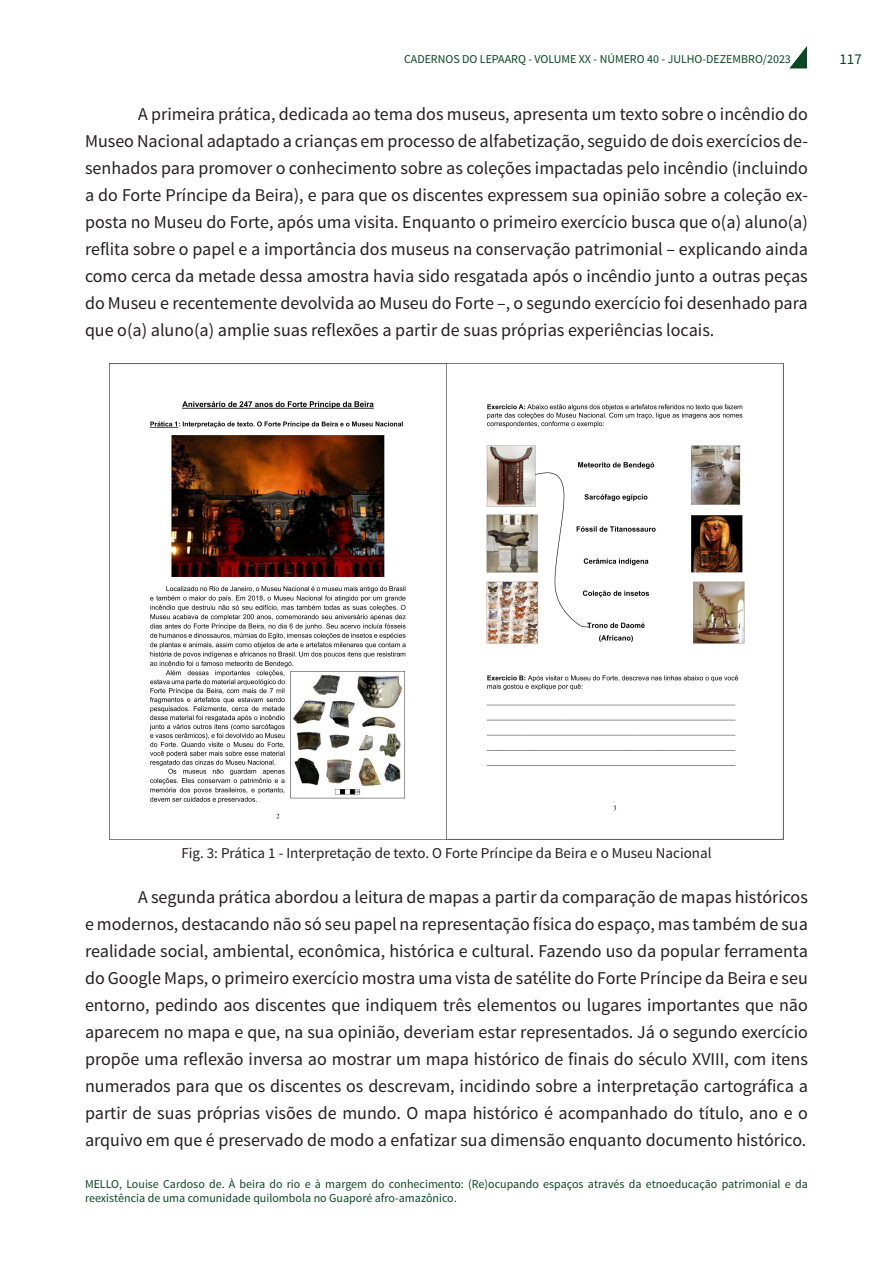
<style>
.page{position:relative;width:893px;height:1263px;background:#fff}
.page>*{position:absolute;margin:0;border:0;box-sizing:border-box;transform-origin:0 0}
.t1{font:18px/27px "Source Sans Pro";color:#231f20;text-align:justify}
.t2{font:15px "Source Sans Pro";color:#231f20}
.t3{font:15px "Source Sans Pro";color:#0a4824}
.t4{font:12px/14.4px "Source Sans Pro";color:#0a4824}
</style>
<div class="page">
<svg style="left:789px;top:46px;width:18px;height:22px"></svg>
<img style="left:110px;top:363px;width:673px;height:477px">
<p class="t4" style="left:404px;top:52px;width:388px">CADERNOS DO LEPAARQ - VOLUME XX - NÚMERO 40 - JULHO-DEZEMBRO/2023</p>
<p class="t3" style="left:839px;top:50px;width:24px">117</p>
<p class="t1" style="left:85px;top:101px;width:724px;text-indent:53px">A primeira prática, dedicada ao tema dos museus, apresenta um texto sobre o incêndio do Museo Nacional adaptado a crianças em processo de alfabetização, seguido de dois exercícios de&shy;senhados para promover o conhecimento sobre as coleções impactadas pelo incêndio (incluindo a do Forte Príncipe da Beira), e para que os discentes expressem sua opinião sobre a coleção ex&shy;posta no Museu do Forte, após uma visita. Enquanto o primeiro exercício busca que o(a) aluno(a) reflita sobre o papel e a importância dos museus na conservação patrimonial – explicando ainda como cerca da metade dessa amostra havia sido resgatada após o incêndio junto a outras peças do Museu e recentemente devolvida ao Museu do Forte –, o segundo exercício foi desenhado para que o(a) aluno(a) amplie suas reflexões a partir de suas próprias experiências locais.</p>
<p class="t2" style="left:181px;top:844px;width:532px">Fig. 3: Prática 1 - Interpretação de texto. O Forte Príncipe da Beira e o Museu Nacional</p>
<p class="t1" style="left:85px;top:884px;width:724px;text-indent:53px">A segunda prática abordou a leitura de mapas a partir da comparação de mapas históricos e modernos, destacando não só seu papel na representação física do espaço, mas também de sua realidade social, ambiental, econômica, histórica e cultural. Fazendo uso da popular ferramenta do Google Maps, o primeiro exercício mostra uma vista de satélite do Forte Príncipe da Beira e seu entorno, pedindo aos discentes que indiquem três elementos ou lugares importantes que não aparecem no mapa e que, na sua opinião, deveriam estar representados. Já o segundo exercício propõe uma reflexão inversa ao mostrar um mapa histórico de finais do século XVIII, com itens numerados para que os discentes os descrevam, incidindo sobre a interpretação cartográfica a partir de suas próprias visões de mundo. O mapa histórico é acompanhado do título, ano e o arquivo em que é preservado de modo a enfatizar sua dimensão enquanto documento histórico.</p>
<p class="t4" style="left:85px;top:1177px;width:724px">MELLO, Louise Cardoso de. À beira do rio e à margem do conhecimento: (Re)ocupando espaços através da etnoeducação patrimonial e da reexistência de uma comunidade quilombola no Guaporé afro-amazônico.</p>
</div>
